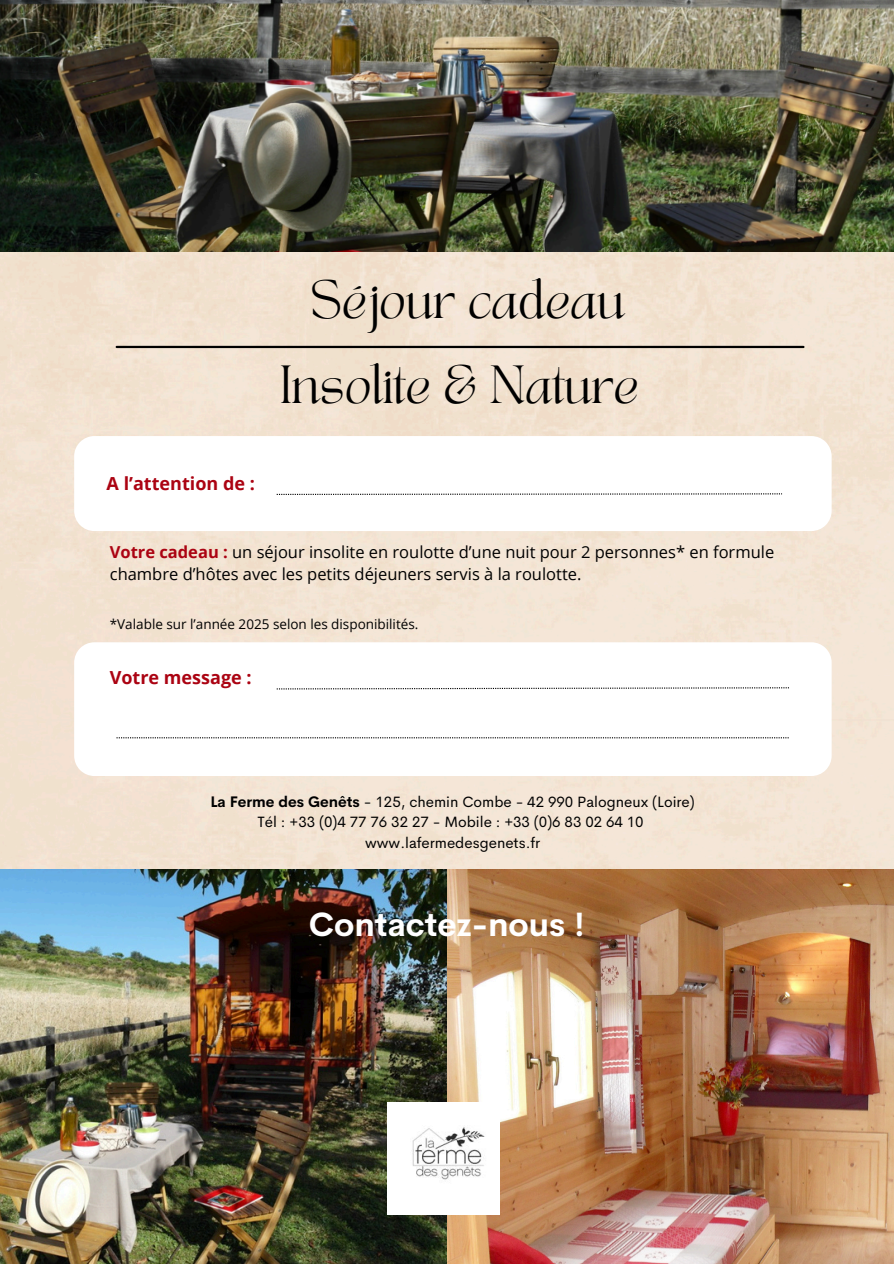
<style>
.page{position:relative;width:894px;height:1264px;background:#fff}
.page>*{position:absolute;margin:0;border:0;box-sizing:border-box;transform-origin:0 0}
.t1{font:37.5px "TANAEGEAN";letter-spacing:-.02em;color:#000}
.t2{font:700 33px "Cerebri Sans";color:#fff}
.t3{font:700 18px "Open Sans";color:#ab0312}
.t4{font:16.5px/22.5px "Open Sans";color:#000}
.t5{font:15px "Cerebri Sans";color:#000}
.t6{font:13.5px "Open Sans";color:#000}
.s1{font-weight:700;color:#ab0312}
.s2{font-weight:700}
</style>
<div class="page">
<div style="left:0;top:251px;width:893px;height:618px;background:#f3e2d2"></div>
<hr style="left:117px;top:346px;width:686px;height:2px;background:#000">
<img style="left:0;top:0;width:893px;height:251px">
<img style="left:0;top:869px;width:893px;height:394px">
<img style="left:387px;top:1102px;width:112px;height:112px">
<svg style="left:74px;top:436px;width:757px;height:95px"></svg>
<svg style="left:276px;top:493px;width:505px;height:2px"></svg>
<svg style="left:74px;top:642px;width:757px;height:134px"></svg>
<svg style="left:276px;top:687px;width:512px;height:2px"></svg>
<svg style="left:116px;top:737px;width:672px;height:1px"></svg>
<h1 class="t1" style="left:310px;top:278px;width:316px">Séjour cadeau</h1>
<p class="t1" style="left:280px;top:362px;width:361px">Insolite &amp; Nature</p>
<p class="t3" style="left:107px;top:471px;width:150px">A l’attention de :</p>
<h1 class="t4" style="left:110px;top:540px;width:665px"><span class="s1">Votre cadeau :</span> un séjour insolite en roulotte d’une nuit pour 2 personnes* en formule chambre d’hôtes avec les petits déjeuners servis à la roulotte.</h1>
<h3 class="t6" style="left:110px;top:614px;width:310px">*Valable sur l’année 2025 selon les disponibilités.</h3>
<h3 class="t3" style="left:110px;top:664px;width:143px">Votre message :</h3>
<p class="t5" style="left:210px;top:792px;width:486px"><span class="s2">La Ferme des Genêts</span> - 125, chemin Combe - 42 990 Palogneux (Loire)</p>
<h4 class="t5" style="left:257px;top:812px;width:387px">Tél : +33 (0)4 77 76 32 27 - Mobile : +33 (0)6 83 02 64 10</h4>
<p class="t5" style="left:365px;top:832px;width:176px">www.lafermedesgenets.fr</p>
<p class="t2" style="left:309px;top:903px;width:277px">Contactez-nous !</p>
</div>
